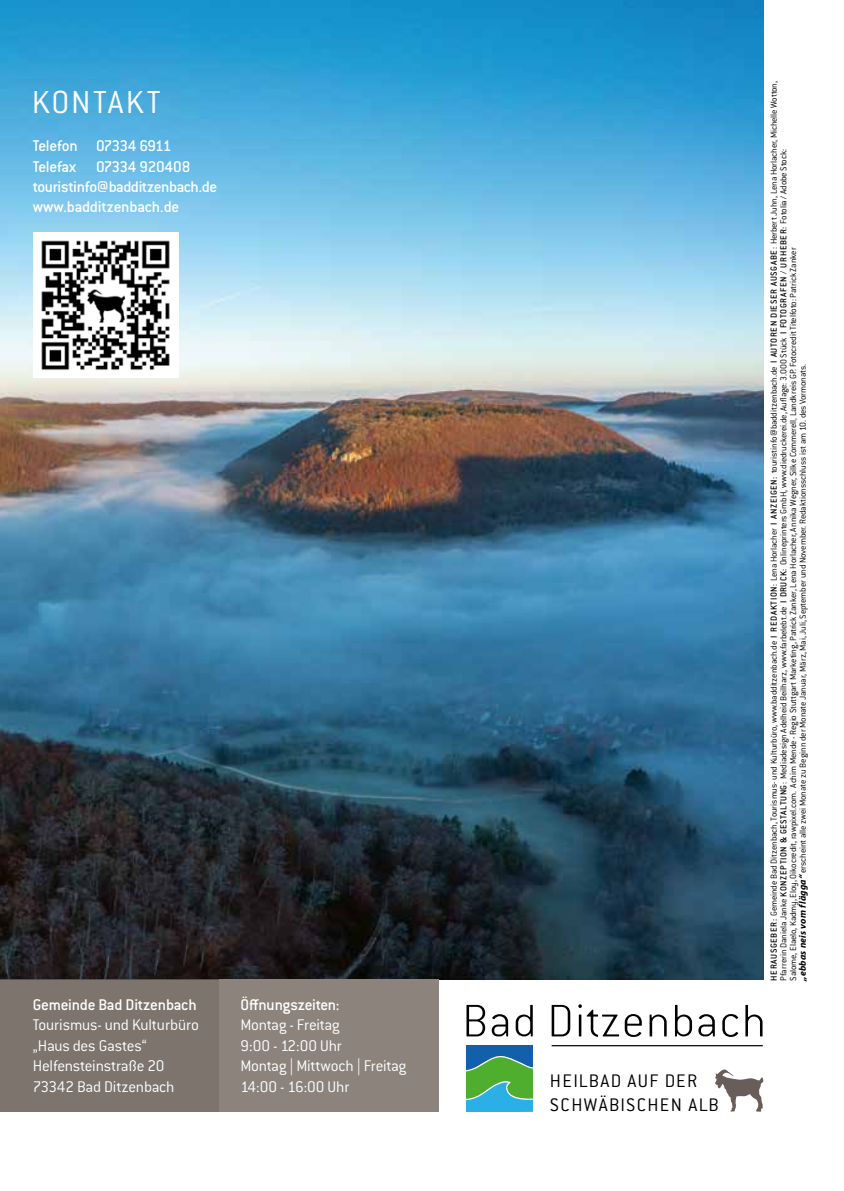
<style>
.page{position:relative;width:844px;height:1191px;background:#fff}
.page>*{position:absolute;margin:0;border:0;box-sizing:border-box;transform-origin:0 0}
.t1{font:200 50.23px "Conduit ITC Std";letter-spacing:.025em;color:#000}
.t2{font:300 35px "Conduit ITC Std";letter-spacing:.06em;color:#fff}
.t3{font:300 19.95px/24px "Conduit ITC Std";letter-spacing:.07em;color:#000}
.t4{font:300 16.97px/20.5px "Conduit ITC Std";letter-spacing:-.015em;color:#fff}
.t5{font:500 16.97px/20.5px "Conduit ITC Std";letter-spacing:-.02em;color:#fff}
.t6{font:300 9.62px/9.6px "Conduit ITC Std";letter-spacing:-.015em;color:#000}
.s1{font-weight:500}
.s2{font-weight:200;font-size:8.75px}
.s3{font-family:"Myriad Pro";font-weight:700;font-style:italic}
</style>
<div class="page">
<img style="left:0;top:0;width:763px;height:979px">
<div style="left:0;top:979px;width:219px;height:132px;background:#7c746d"></div>
<div style="left:219px;top:979px;width:219px;height:132px;background:#8b837c"></div>
<svg style="left:715px;top:1069px;width:48px;height:42px"></svg>
<hr style="left:551px;top:1045px;width:211px;height:1px;background:#000">
<div style="left:466px;top:1045px;width:66px;height:66px;background:#125fab"></div>
<svg style="left:466px;top:1056px;width:66px;height:55px;background:#47aa80"></svg>
<div style="left:33px;top:232px;width:145px;height:145px;background:#fff"></div>
<img style="left:41px;top:240px;width:129px;height:130px">
<h2 class="t2" style="left:32px;top:81px;width:130px">KONTAKT</h2>
<h3 class="t5" style="left:33px;top:135px;width:186px">Telefon 07334 6911<br>Telefax 07334 920408 touristinfo@badditzenbach.de www.badditzenbach.de</h3>
<h3 class="t5" style="left:33px;top:993px;width:165px">Gemeinde Bad Ditzenbach</h3>
<h3 class="t4" style="left:33px;top:1014px;width:167px">Tourismus- und Kulturbüro „Haus des Gastes“<br>Helfensteinstraße 20<br>73342 Bad Ditzenbach</h3>
<h3 class="t5" style="left:240px;top:993px;width:101px">Öffnungszeiten:</h3>
<h3 class="t4" style="left:240px;top:1014px;width:167px">Montag - Freitag<br>9:00 - 12:00 Uhr<br>Montag | Mittwoch | Freitag<br>14:00 - 16:00 Uhr</h3>
<p class="t6" style="left:768px;top:980px;width:901px;rotate:-90deg"><span class="s1">HERAUSGEBER:</span> Gemeinde Bad Ditzenbach, Tourismus- und Kulturbüro, www.badditzenbach.de <span class="s1">I REDAKTION</span>: Lena Horlacher <span class="s1">I ANZEIGEN:</span> touristinfo@badditzenbach.de <span class="s1">I AUTOREN DIESER AUSGABE</span>: Herbert Juhn, Lena Horlacher, Michelle Wotton, Pfarrerin Daniela Janke <span class="s1">KONZEPTION &amp; GESTALTUNG</span>: Mediadesign Adelheid Beilharz, www.farbelebt.de <span class="s1">I DRUCK:</span> Onlineprinters GmbH, www.diedruckerei.de, Auflage: 3.000 Stück <span class="s1">I FOTOGRAFEN / URHEBER:</span> Fotolia / Adobe Stock:<br>Salome, Elaelo, Kadmy, Eloy, Oikocredit, rawpixel.com. Achim Mende - Regio Stuttgart Marketing, Patrick Zanker, Lena Horlacher, Annika Wegner, Silke Commerell<span class="s2">,</span> Landkreis GP. Fotocredit Titelfoto: Patrick Zanker<br><span class="s3">„ebbas neis vom flägga“</span> erscheint alle zwei Monate zu Beginn der Monate Januar, März, Mai, Juli, September und November. Redaktionsschluss ist am 10. des Vormonats.</p>
<h1 class="t1" style="left:462px;top:990px;width:305px">Bad Ditzenbach</h1>
<h3 class="t3" style="left:550px;top:1068px;width:170px">HEILBAD AUF DER<br>SCHWÄBISCHEN ALB</h3>
</div>
